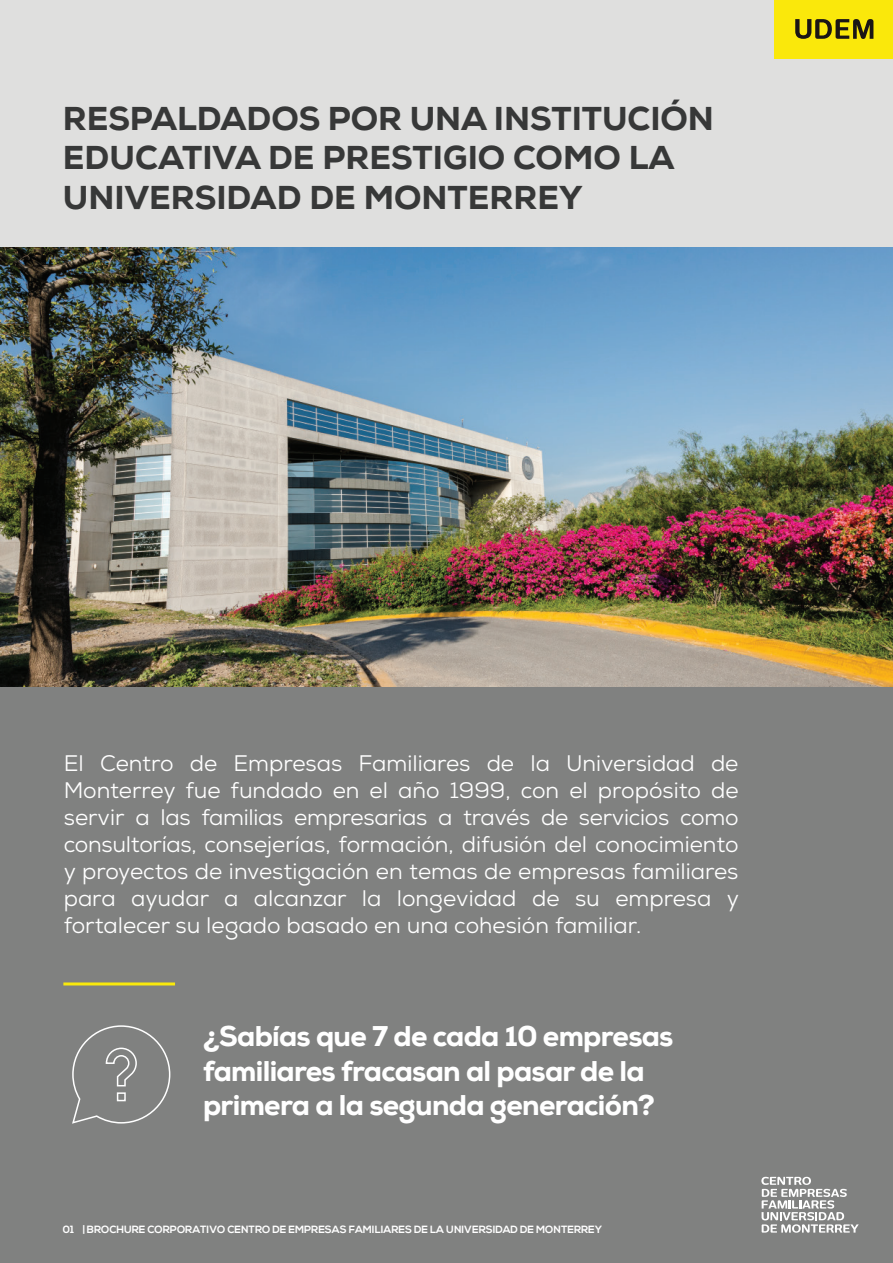
<style>
.page{position:relative;width:893px;height:1263px;background:#fff}
.page>*{position:absolute;margin:0;border:0;box-sizing:border-box;transform-origin:0 0}
.t1{font:800 33px/39.6px "Nexa";color:#373838}
.t2{font:800 28.5px/34.2px "Nexa";letter-spacing:-.025em;color:#fff}
.t3{font:22.5px/27px "Nexa";color:#fff;text-align:justify}
.t4{font:700 10.5px "Nexa";color:#fff}
</style>
<div class="page">
<img style="left:0;top:247px;width:893px;height:440px">
<div style="left:0;top:0;width:893px;height:247px;background:#dfdfde"></div>
<div style="left:0;top:687px;width:893px;height:576px;background:#808180"></div>
<svg style="left:761px;top:1177px;width:98px;height:56px"></svg>
<svg style="left:774px;top:0;width:119px;height:59px;background:#dfcf0c"></svg>
<svg style="left:72px;top:1025px;width:99px;height:99px"></svg>
<hr style="left:63px;top:982px;width:112px;height:3px;background:#f9e90c">
<h1 class="t1" style="left:63px;top:99px;width:652px">RESPALDADOS POR UNA INSTITUCIÓN<br>EDUCATIVA DE PRESTIGIO COMO LA<br>UNIVERSIDAD DE MONTERREY</h1>
<p class="t3" style="left:64px;top:749px;width:677px">El Centro de Empresas Familiares de la Universidad de Monterrey fue fundado en el año 1999, con el propósito de servir a las familias empresarias a través de servicios como consultorías, consejerías, formación, difusión del conocimiento y proyectos de investigación en temas de empresas familiares para ayudar a alcanzar la longevidad de su empresa y fortalecer su legado basado en una cohesión familiar.</p>
<p class="t2" style="left:203px;top:1019px;width:472px">¿Sabías que 7 de cada 10 empresas familiares fracasan al pasar de la primera a la segunda generación?</p>
<p class="t4" style="left:63px;top:1223px;width:541px">01 |BROCHURE CORPORATIVO CENTRO DE EMPRESAS FAMILIARES DE LA UNIVERSIDAD DE MONTERREY</p>
</div>
